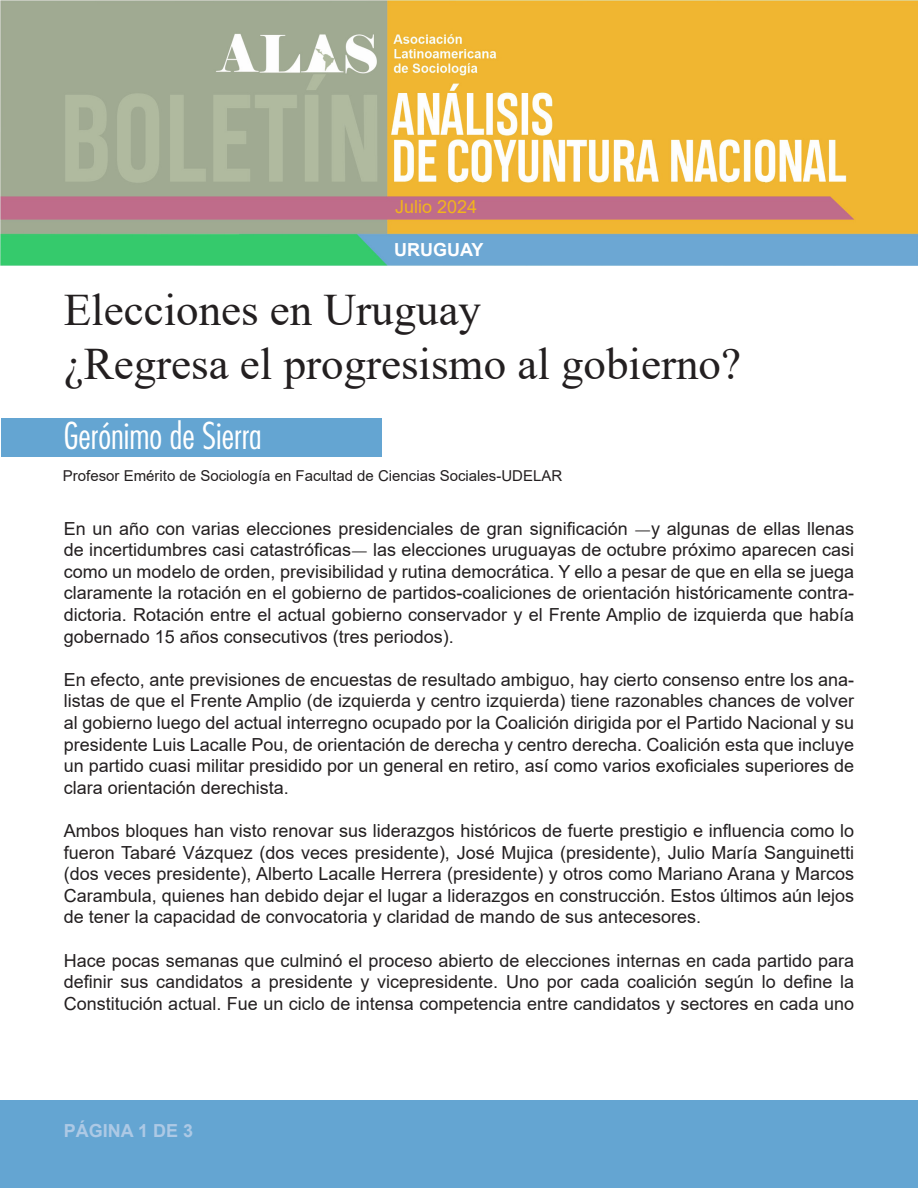
<style>
.page{position:relative;width:918px;height:1188px;background:#fff}
.page>*{position:absolute;margin:0;border:0;box-sizing:border-box;transform-origin:0 0}
.Título{font:45px "Times New Roman";color:#231f20}
.Autor{font:300 condensed 36px "Futura";color:#fff}
.t1{font:18px/21.6px "Arial";color:#231f20;text-align:justify}
.t2{font:700 18px "Arial";color:#adc9e5}
.t3{font:18px "Arial";color:#f1b41c}
.t4{font:700 18px "Arial";color:#fff}
.t5{font:15px "Arial";color:#231f20}
.s1{font-family:"Minion Pro"}
</style>
<div class="page">
<div style="left:0;top:1101px;width:918px;height:87px;background:#64a5d2"></div>
<img style="left:0;top:0;width:918px;height:266px">
<div style="left:1px;top:419px;width:381px;height:38px;background:#64a5d2"></div>
<p class="t3" style="left:395px;top:194px;width:84px">Julio 2024</p>
<p class="t4" style="left:394px;top:237px;width:91px">URUGUAY</p>
<p class="Título" style="left:64px;top:279px;width:419px">Elecciones en Uruguay</p>
<p class="Título" style="left:64px;top:333px;width:679px">¿Regresa el progresismo al gobierno?</p>
<p class="Autor" style="left:64px;top:414px;width:200px">Gerónimo de Sierra</p>
<p class="t5" style="left:63px;top:465px;width:501px">Profesor Emérito de Sociología en Facultad de Ciencias Sociales-UDELAR</p>
<p class="t1" style="left:64px;top:517px;width:792px">En un año con varias elecciones presidenciales de gran significación <span class="s1">—</span>y algunas de ellas llenas de incertidumbres casi catastróficas<span class="s1">—</span> las elecciones uruguayas de octubre próximo aparecen casi como un modelo de orden, previsibilidad y rutina democrática. Y ello a pesar de que en ella se juega claramente la rotación en el gobierno de partidos-coaliciones de orientación históricamente contra&shy;dictoria. Rotación entre el actual gobierno conservador y el Frente Amplio de izquierda que había gobernado 15 años consecutivos (tres periodos).</p>
<p class="t1" style="left:64px;top:669px;width:792px">En efecto, ante previsiones de encuestas de resultado ambiguo, hay cierto consenso entre los ana&shy;listas de que el Frente Amplio (de izquierda y centro izquierda) tiene razonables chances de volver al gobierno luego del actual interregno ocupado por la Coalición dirigida por el Partido Nacional y su presidente Luis Lacalle Pou, de orientación de derecha y centro derecha. Coalición esta que incluye un partido cuasi militar presidido por un general en retiro, así como varios exoficiales superiores de clara orientación derechista.</p>
<p class="t1" style="left:64px;top:820px;width:792px">Ambos bloques han visto renovar sus liderazgos históricos de fuerte prestigio e influencia como lo fueron Tabaré Vázquez (dos veces presidente), José Mujica (presidente), Julio María Sanguinetti (dos veces presidente), Alberto Lacalle Herrera (presidente) y otros como Mariano Arana y Marcos Carambula, quienes han debido dejar el lugar a liderazgos en construcción. Estos últimos aún lejos de tener la capacidad de convocatoria y claridad de mando de sus antecesores.</p>
<p class="t1" style="left:64px;top:949px;width:792px">Hace pocas semanas que culminó el proceso abierto de elecciones internas en cada partido para definir sus candidatos a presidente y vicepresidente. Uno por cada coalición según lo define la Constitución actual. Fue un ciclo de intensa competencia entre candidatos y sectores en cada uno</p>
<p class="t2" style="left:64px;top:1118px;width:131px">PÁGINA 1 DE 3</p>
</div>
